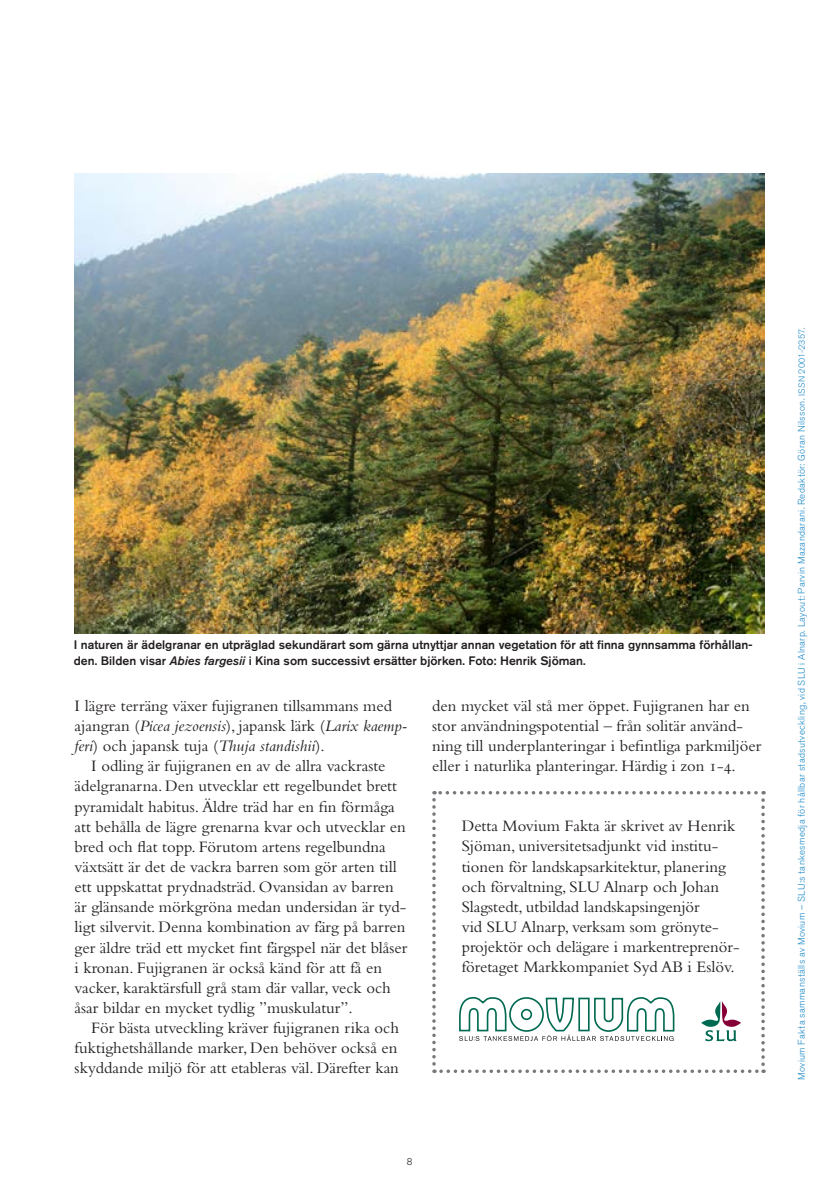
<style>
.page{position:relative;width:839px;height:1191px;background:#fff}
.page>*{position:absolute;margin:0;border:0;box-sizing:border-box;transform-origin:0 0}
.MF_brödtext{font:16.62px/20.1px "Bembo";color:#231f20}
.MF_brödtext-2{font:italic 16.62px "Bembo";color:#231f20}
.MF_Bildtext_svart{font:500 12.25px/15.8px "Akzidenz Grotesk BQ";color:#231f20}
.MM_brödtext{font:300 9.62px "Akzidenz Grotesk BQ";letter-spacing:.035em;color:#1b88c8}
.t1{font:300 9.62px "Akzidenz Grotesk BQ";color:#231f20}
.s1{font-family:"Akzidenz Grotesk BQ Med";font-weight:400;font-style:italic}
.s2{font-style:normal}
.s3{font-family:"Bembo SC"}
.s4{font-size:8.75px}
</style>
<div class="page">
<svg style="left:432px;top:791px;width:332px;height:282px"></svg>
<img style="left:74px;top:174px;width:690px;height:459px">
<p class="MF_Bildtext_svart" style="left:74px;top:636px;width:680px">I naturen är ädelgranar en utpräglad sekundärart som gärna utnyttjar annan vegetation för att finna gynnsamma förhållan&shy;den. Bilden visar <span class="s1">Abies fargesii</span> i Kina som successivt ersätter björken. Foto: Henrik Sjöman.</p>
<p class="MF_brödtext" style="left:75px;top:695px;width:319px">I lägre terräng växer fujigranen tillsammans med</p>
<p class="MF_brödtext-2" style="left:75px;top:716px;width:334px"><span class="s2">ajangran (</span>Picea jezoensis<span class="s2">), japansk lärk (</span>Larix kaemp-</p>
<p class="MF_brödtext-2" style="left:75px;top:736px;width:252px">feri<span class="s2">) och japansk tuja (</span>Thuja standishii<span class="s2">).</span></p>
<p class="MF_brödtext" style="left:91px;top:755px;width:296px">I odling är fujigranen en av de allra vackraste</p>
<p class="MF_brödtext" style="left:75px;top:776px;width:324px">ädelgranarna. Den utvecklar ett regelbundet brett</p>
<p class="MF_brödtext" style="left:75px;top:796px;width:321px">pyramidalt habitus. Äldre träd har en fin förmåga</p>
<p class="MF_brödtext" style="left:75px;top:816px;width:332px">att behålla de lägre grenarna kvar och utvecklar en</p>
<p class="MF_brödtext" style="left:75px;top:836px;width:312px">bred och flat topp. Förutom artens regelbundna</p>
<p class="MF_brödtext" style="left:75px;top:856px;width:323px">växtsätt är det de vackra barren som gör arten till</p>
<p class="MF_brödtext" style="left:75px;top:876px;width:321px">ett uppskattat prydnadsträd. Ovansidan av barren</p>
<p class="MF_brödtext" style="left:75px;top:896px;width:333px">är glänsande mörkgröna medan undersidan är tyd-</p>
<p class="MF_brödtext" style="left:75px;top:917px;width:332px">ligt silvervit. Denna kombination av färg på barren</p>
<p class="MF_brödtext" style="left:75px;top:937px;width:334px">ger äldre träd ett mycket fint färgspel när det blåser</p>
<p class="MF_brödtext" style="left:75px;top:957px;width:309px">i kronan. Fujigranen är också känd för att få en</p>
<p class="MF_brödtext" style="left:75px;top:977px;width:317px">vacker, karaktärsfull grå stam där vallar, veck och</p>
<p class="MF_brödtext" style="left:75px;top:997px;width:279px">åsar bildar en mycket tydlig ”muskulatur”.</p>
<p class="MF_brödtext" style="left:75px;top:1017px;width:326px;text-align:justify;text-indent:17px">För bästa utveckling kräver fujigranen rika och fuktighetshållande marker, Den behöver också en skyddande miljö för att etableras väl. Därefter kan</p>
<p class="MF_brödtext" style="left:432px;top:695px;width:330px">den mycket väl stå mer öppet. Fujigranen har en stor användningspotential – från solitär använd&shy;ning till underplanteringar i befintliga parkmiljöer eller i naturlika planteringar. Härdig i zon <span class="s3">1-4</span>.</p>
<p class="MF_brödtext" style="left:461px;top:815px;width:279px">Detta Movium Fakta är skrivet av Henrik Sjöman, universitetsadjunkt vid institu&shy;tionen för landskapsarkitektur, planering och förvaltning, SLU Alnarp och Johan Slagstedt, utbildad landskapsingenjör<br>vid SLU Alnarp, verksam som grönyte&shy;projektör och delägare i markentreprenör&shy;företaget Markkompaniet Syd AB i Eslöv.</p>
<p class="t1" style="left:406px;top:1156px;width:7px">8</p>
<p class="MM_brödtext" style="left:796px;top:1080px;width:753px;rotate:-90deg">Movium Fakta sammanställs av Movium – SLU:s tankesmedja för hållbar stadsutveckling, vid SLU i Alnarp. Layout: Parvin Mazandarani. Redaktör: Göran Nilsson. <span class="s4">ISSN 2001-2357.</span></p>
</div>
